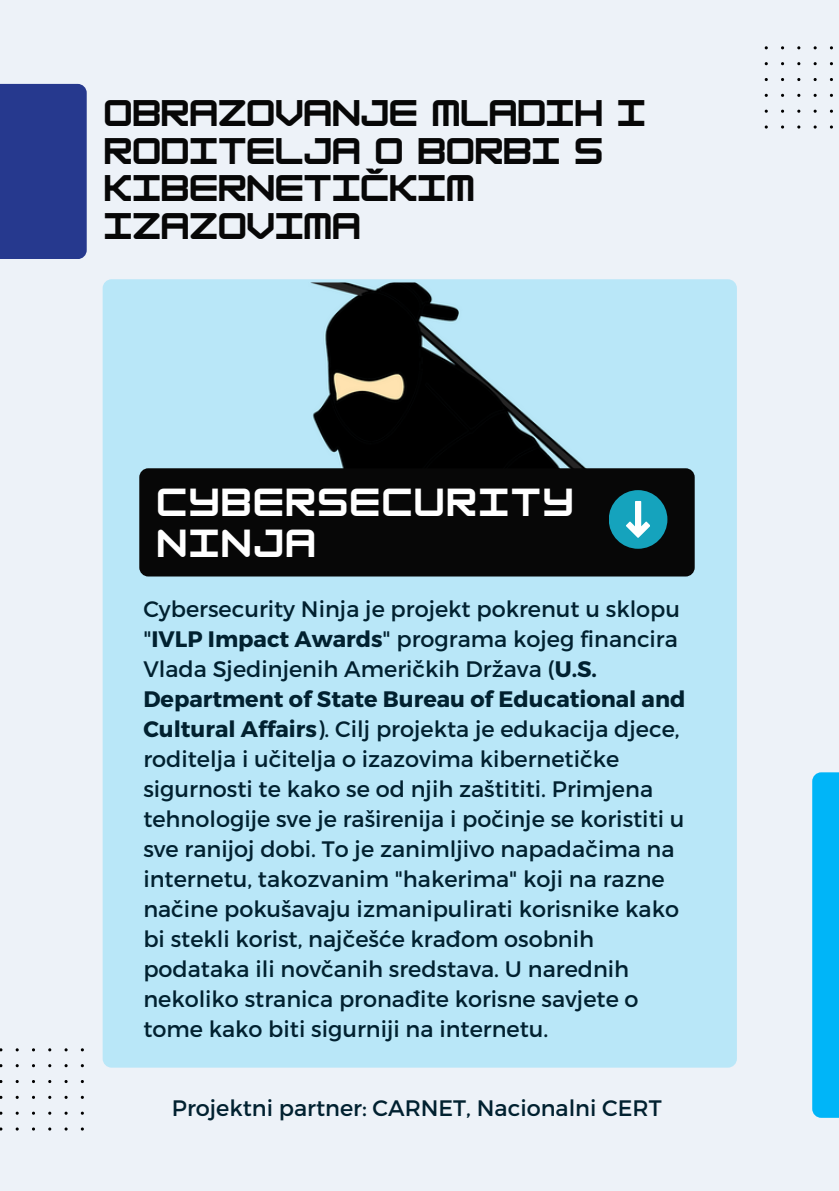
<style>
.page{position:relative;width:839px;height:1191px;background:#fff}
.page>*{position:absolute;margin:0;border:0;box-sizing:border-box;transform-origin:0 0}
.t1{font:700 34.2px/40.4px "HK Modular";letter-spacing:.06em;color:#fff}
.t2{font:700 32.4px/37.6px "HK Modular";color:#070707}
.t3{font:22.4px/30px "Montserrat";color:#012130}
.s1{font-weight:700}
</style>
<div class="page">
<div style="left:0;top:0;width:838px;height:1191px;background:#edf2f8"></div>
<div style="left:0;top:84px;width:87px;height:175px;background:#26398e"></div>
<div style="left:103px;top:279px;width:633px;height:789px;background:#b9e7f8;border-radius:9px"></div>
<img style="left:139px;top:282px;width:547px;height:287px;border-radius:12px">
<svg style="left:764px;top:46px;width:69px;height:83px"></svg>
<svg style="left:0;top:1048px;width:84px;height:83px"></svg>
<div style="left:139px;top:468px;width:555px;height:109px;background:#070707;border-radius:9px"></div>
<div style="left:608px;top:490px;width:59px;height:59px;background:#15a3bd;border-radius:50%"></div>
<svg style="left:626px;top:501px;width:23px;height:37px"></svg>
<div style="left:812px;top:772px;width:26px;height:346px;background:#00b5f8"></div>
<p class="t2" style="left:104px;top:95px;width:543px">OBRAZOVANJE MLADIH I<br>RODITELJA O BORBI S<br>KIBERNETIČKIM<br>IZAZOVIMA</p>
<p class="t1" style="left:157px;top:482px;width:418px">CYBERSECURITY<br>NINJA</p>
<p class="t3" style="left:143px;top:593px;width:543px">Cybersecurity Ninja je projekt pokrenut u sklopu "<span class="s1">IVLP Impact Awards</span>" programa kojeg financira Vlada Sjedinjenih Američkih Država (<span class="s1">U.S.<br>Department of State Bureau of Educational and Cultural Affairs</span>). Cilj projekta je edukacija djece, roditelja i učitelja o izazovima kibernetičke sigurnosti te kako se od njih zaštititi. Primjena tehnologije sve je raširenija i počinje se koristiti u sve ranijoj dobi. To je zanimljivo napadačima na internetu, takozvanim "hakerima" koji na razne načine pokušavaju izmanipulirati korisnike kako bi stekli korist, najčešće krađom osobnih podataka ili novčanih sredstava. U narednih nekoliko stranica pronađite korisne savjete o tome kako biti sigurniji na internetu.</p>
<p class="t3" style="left:172px;top:1092px;width:491px">Projektni partner: CARNET, Nacionalni CERT</p>
</div>
